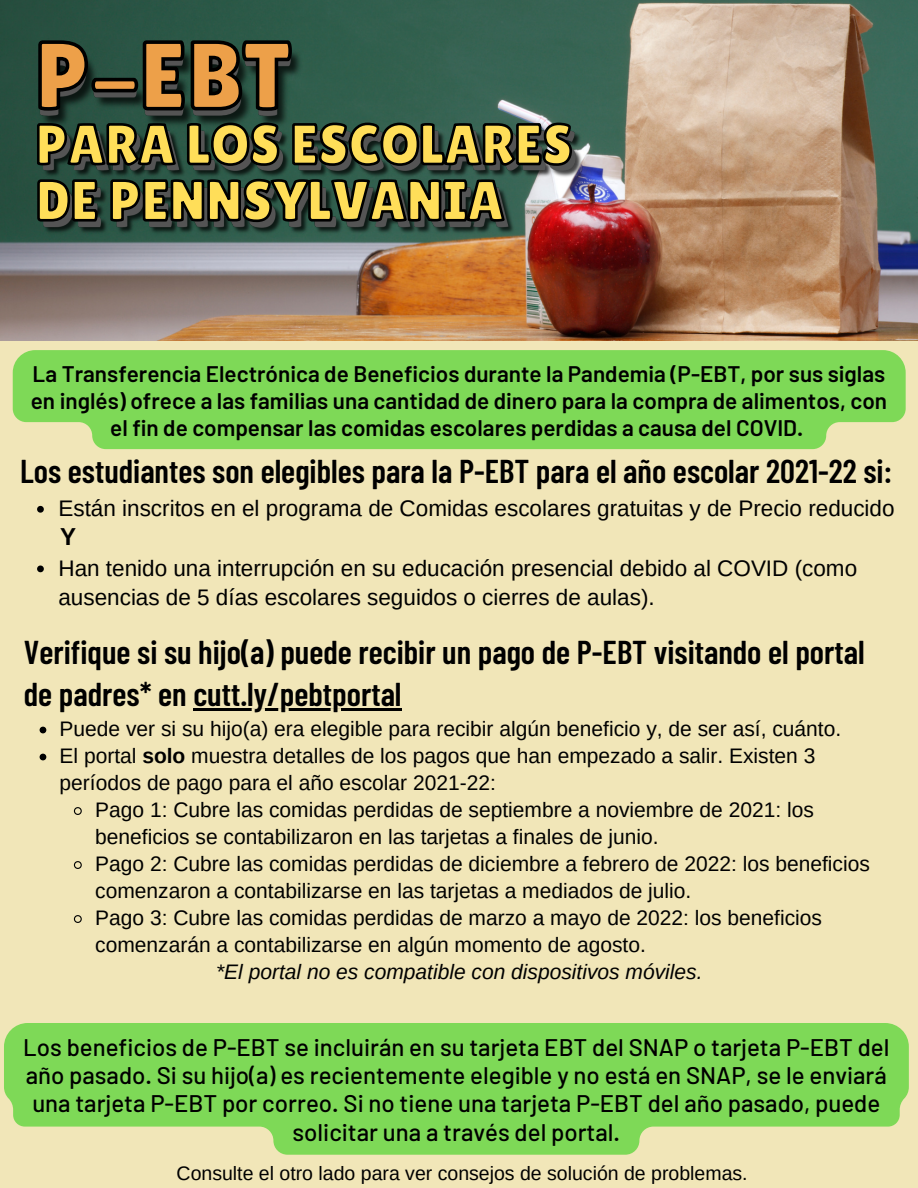
<style>
.page{position:relative;width:918px;height:1188px;background:#f1e6b8}
.page>*{position:absolute;margin:0;border:0;box-sizing:border-box;transform-origin:0 0}
.t1{font:95.1px "Lilita One";color:#eda049}
.t2{font:56.55px/56.2px "Lilita One";color:#ffde59}
.t3{font:600 33px/42.8px "Barlow Condensed";color:#000}
.t4{font:500 24px/28.2px "Barlow";color:#000;text-align:center}
.t5{font:700 24px "Arimo";color:#000}
.t6{font:600 22.5px/27px "Barlow";color:#000;text-align:center}
.t7{font:22.5px/29.2px "Arimo";color:#000}
.t8{font:21px/27px "Arimo";color:#000}
.t9{font:italic 21px "Arimo";color:#000}
.t10{font:19.5px "Arimo";color:#000}
.s1{font-weight:700}
</style>
<div class="page">
<img style="left:0;top:0;width:918px;height:340px">
<img style="left:39px;top:117px;width:549px;height:133px">
<svg style="left:36px;top:121px;width:537px;height:47px;background:#313d38"></svg>
<svg style="left:36px;top:177px;width:470px;height:46px;background:#2c3b36"></svg>
<img style="left:32px;top:24px;width:275px;height:129px">
<svg style="left:36px;top:39px;width:258px;height:74px;background:#2d3d37"></svg>
<svg style="left:37px;top:506px;width:7px;height:7px"></svg>
<svg style="left:37px;top:566px;width:7px;height:6px"></svg>
<div style="left:13px;top:350px;width:893px;height:99px;background:#7ed957"></div>
<svg style="left:4px;top:1023px;width:905px;height:132px;background:#8dda64"></svg>
<svg style="left:40px;top:727px;width:6px;height:6px"></svg>
<svg style="left:40px;top:754px;width:6px;height:6px"></svg>
<svg style="left:73px;top:807px;width:9px;height:8px"></svg>
<svg style="left:73px;top:861px;width:9px;height:8px"></svg>
<svg style="left:73px;top:915px;width:9px;height:8px"></svg>
<hr style="left:193px;top:709px;width:209px;height:2px;background:#000">
<h1 class="t1" style="left:36px;top:21px;width:257px">P-EBT</h1>
<h2 class="t2" style="left:36px;top:116px;width:538px">PARA LOS ESCOLARES<br>DE PENNSYLVANIA</h2>
<p class="t6" style="left:31px;top:359px;width:858px">La Transferencia Electrónica de Beneficios durante la Pandemia (P-EBT, por sus siglas en inglés) ofrece a las familias una cantidad de dinero para la compra de alimentos, con el fin de compensar las comidas escolares perdidas a causa del COVID.</p>
<h3 class="t3" style="left:20px;top:449px;width:873px">Los estudiantes son elegibles para la P-EBT para el año escolar 2021-22 si:</h3>
<p class="t5" style="left:60px;top:524px;width:17px">Y</p>
<p class="t7" style="left:58px;top:494px;width:838px">Están inscritos en el programa de Comidas escolares gratuitas y de Precio reducido</p>
<p class="t7" style="left:58px;top:553px;width:800px">Han tenido una interrupción en su educación presencial debido al COVID (como ausencias de 5 días escolares seguidos o cierres de aulas).</p>
<h3 class="t3" style="left:24px;top:629px;width:842px">Verifique si su hijo(a) puede recibir un pago de P-EBT visitando el portal de padres* en cutt.ly/pebtportal</h3>
<p class="t8" style="left:60px;top:715px;width:783px">Puede ver si su hijo(a) era elegible para recibir algún beneficio y, de ser así, cuánto.<br>El portal <span class="s1">solo</span> muestra detalles de los pagos que han empezado a salir. Existen 3 períodos de pago para el año escolar 2021-22:</p>
<p class="t8" style="left:95px;top:796px;width:776px">Pago 1: Cubre las comidas perdidas de septiembre a noviembre de 2021: los beneficios se contabilizaron en las tarjetas a finales de junio.<br>Pago 2: Cubre las comidas perdidas de diciembre a febrero de 2022: los beneficios comenzaron a contabilizarse en las tarjetas a mediados de julio.<br>Pago 3: Cubre las comidas perdidas de marzo a mayo de 2022: los beneficios comenzarán a contabilizarse en algún momento de agosto.</p>
<p class="t9" style="left:216px;top:960px;width:488px">*El portal no es compatible con dispositivos móviles.</p>
<p class="t4" style="left:23px;top:1033px;width:868px">Los beneficios de P-EBT se incluirán en su tarjeta EBT del SNAP o tarjeta P-EBT del año pasado. Si su hijo(a) es recientemente elegible y no está en SNAP, se le enviará una tarjeta P-EBT por correo. Si no tiene una tarjeta P-EBT del año pasado, puede solicitar una a través del portal.</p>
<p class="t10" style="left:177px;top:1162px;width:573px">Consulte el otro lado para ver consejos de solución de problemas.</p>
</div>
